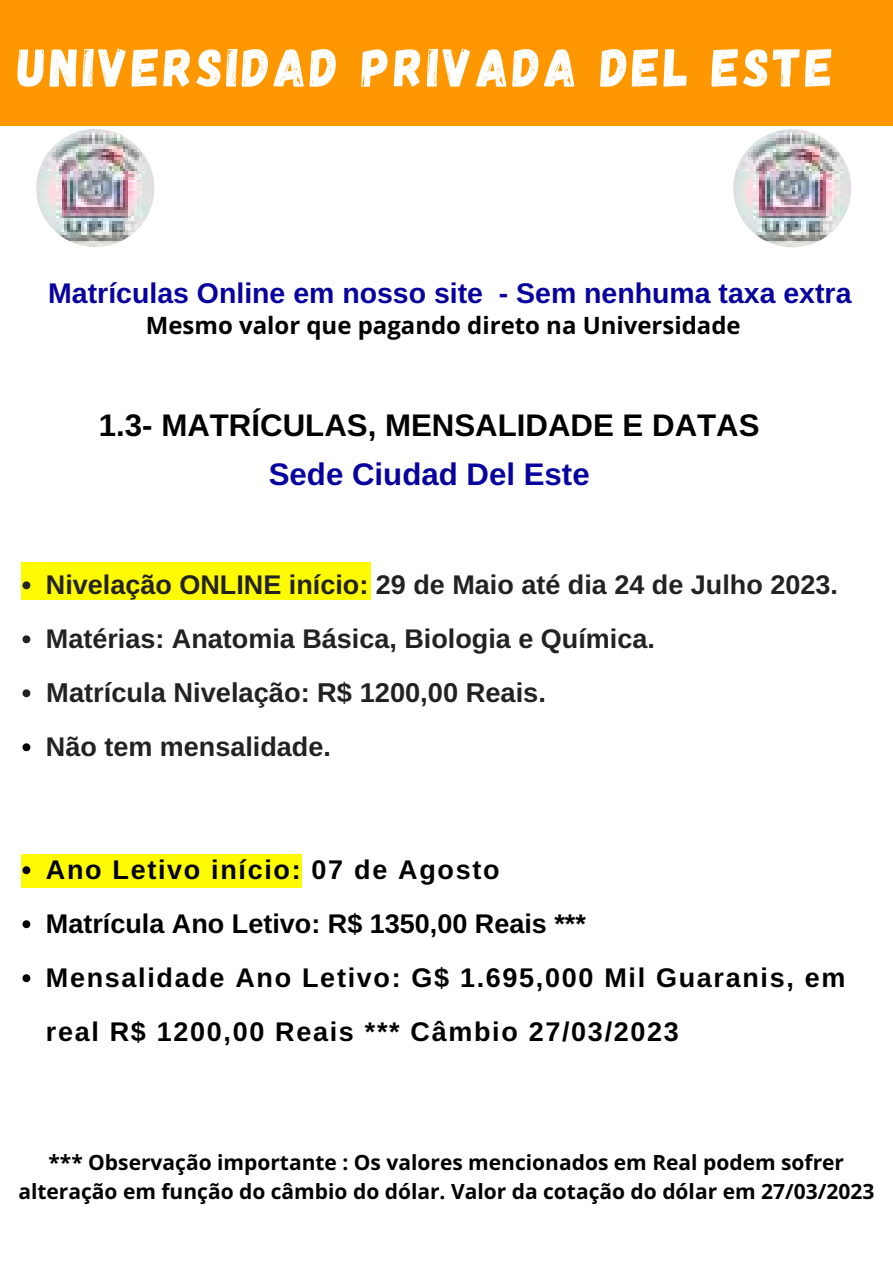
<style>
.page{position:relative;width:893px;height:1264px;background:#fff}
.page>*{position:absolute;margin:0;border:0;box-sizing:border-box;transform-origin:0 0}
.t1{font:53.85px "Gagalin";letter-spacing:.07em;color:#fff}
.t2{font:700 31.2px "Arimo";color:#000}
.t3{font:700 31.2px "Arimo";color:#07029e}
.t4{font:700 28.5px "Arimo";color:#07029e}
.t5{font:700 27.3px "Arimo";color:#222}
.t6{font:700 27px/54px "Arimo";letter-spacing:.06em;color:#000}
.t7{font:700 27px/54px "Arimo";color:#222}
.t8{font:700 24px "Open Sans";color:#000}
.t9{font:700 21px/29.2px "Open Sans";color:#000;text-align:center}
</style>
<div class="page">
<img style="left:36px;top:129px;width:119px;height:118px">
<div style="left:0;top:0;width:892px;height:126px;background:#ff9700"></div>
<img style="left:733px;top:129px;width:119px;height:119px">
<div style="left:21px;top:562px;width:350px;height:37px;background:#fffb04"></div>
<div style="left:21px;top:854px;width:280px;height:34px;background:#fffb04"></div>
<svg style="left:22px;top:581px;width:8px;height:8px"></svg>
<svg style="left:22px;top:635px;width:8px;height:8px"></svg>
<svg style="left:22px;top:689px;width:8px;height:8px"></svg>
<svg style="left:22px;top:743px;width:8px;height:8px"></svg>
<svg style="left:22px;top:866px;width:8px;height:8px"></svg>
<svg style="left:22px;top:920px;width:8px;height:8px"></svg>
<svg style="left:22px;top:974px;width:8px;height:8px"></svg>
<h1 class="t1" style="left:18px;top:34px;width:816px">UNIVERSIDAD PRIVADA DEL ESTE</h1>
<p class="t4" style="left:48px;top:274px;width:804px">Matrículas Online em nosso site - Sem nenhuma taxa extra</p>
<p class="t8" style="left:146px;top:309px;width:596px">Mesmo valor que pagando direto na Universidade</p>
<p class="t2" style="left:99px;top:404px;width:662px">1.3- MATRÍCULAS, MENSALIDADE E DATAS</p>
<p class="t3" style="left:269px;top:452px;width:322px">Sede Ciudad Del Este</p>
<p class="t7" style="left:46px;top:558px;width:793px">Nivelação ONLINE início: 29 de Maio até dia 24 de Julho 2023.<br>Matérias: Anatomia Básica, Biologia e Química.</p>
<p class="t5" style="left:46px;top:673px;width:501px">Matrícula Nivelação: R$ 1200,00 Reais.</p>
<p class="t7" style="left:46px;top:719px;width:286px">Não tem mensalidade.</p>
<p class="t6" style="left:46px;top:842px;width:801px">Ano Letivo início: 07 de Agosto<br>Matrícula Ano Letivo: R$ 1350,00 Reais ***<br>Mensalidade Ano Letivo: G$ 1.695,000 Mil Guaranis, em real R$ 1200,00 Reais *** Câmbio 27/03/2023</p>
<p class="t9" style="left:18px;top:1146px;width:857px">*** Observação importante : Os valores mencionados em Real podem sofrer alteração em função do câmbio do dólar. Valor da cotação do dólar em 27/03/2023</p>
</div>
